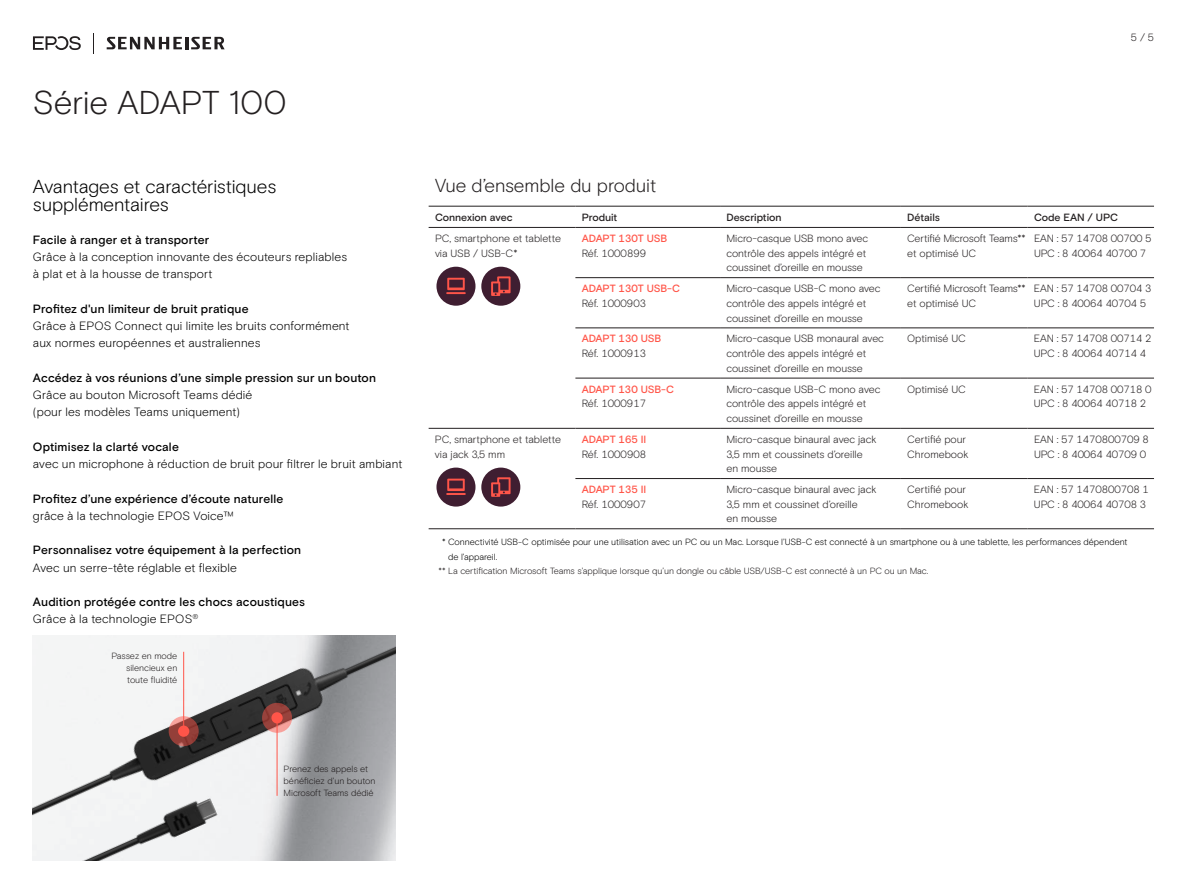
<style>
.page{position:relative;width:1187px;height:893px;background:#fff}
.page>*{position:absolute;margin:0;border:0;box-sizing:border-box;transform-origin:0 0}
.t1{font:300 33px "EPOS Basis";letter-spacing:-.01em;color:#231f20}
.t2{font:300 18.75px/18.8px "EPOS Basis";letter-spacing:-.01em;color:#000}
.t3{font:300 18.75px "EPOS Basis";color:#231f20}
.t4{font:300 12px/17.2px "EPOS Basis";letter-spacing:.01em;color:#000}
.t5{font:500 12px/17.2px "EPOS Basis";letter-spacing:.015em;color:#000}
.t6{font:300 10.5px/14.7px "EPOS Basis";letter-spacing:-.01em;color:#231f20}
.t7{font:500 10.5px "EPOS Basis";letter-spacing:-.015em;color:#ff5549}
.t8{font:500 10.5px "EPOS Basis";color:#231f20}
.t9{font:300 9px/12px "EPOS Basis";letter-spacing:-.005em;color:#231f20;text-align:justify}
.t10{font:300 9px/14.7px "EPOS Basis";letter-spacing:-.005em;color:#000}
.s1{font-weight:300}
</style>
<div class="page">
<img style="left:33px;top:636px;width:362px;height:224px">
<svg style="left:169px;top:716px;width:30px;height:30px"></svg>
<div style="left:178px;top:725px;width:11px;height:12px;background:#ff5549;border-radius:50%"></div>
<hr style="left:183px;top:652px;width:1px;height:79px;background:#ff5549">
<svg style="left:262px;top:703px;width:30px;height:30px"></svg>
<div style="left:271px;top:712px;width:12px;height:11px;background:#ff5549;border-radius:50%"></div>
<hr style="left:277px;top:718px;width:1px;height:78px;background:#ff5549">
<hr style="left:575px;top:227px;width:145px;height:1px;background:#231f20">
<hr style="left:720px;top:227px;width:180px;height:1px;background:#231f20">
<hr style="left:1027px;top:227px;width:126px;height:1px;background:#231f20">
<hr style="left:575px;top:277px;width:145px;height:1px;background:#231f20">
<hr style="left:720px;top:277px;width:180px;height:1px;background:#231f20">
<hr style="left:900px;top:277px;width:127px;height:1px;background:#231f20">
<hr style="left:1027px;top:277px;width:126px;height:1px;background:#231f20">
<hr style="left:575px;top:328px;width:145px;height:1px;background:#231f20">
<hr style="left:720px;top:328px;width:180px;height:1px;background:#231f20">
<hr style="left:900px;top:328px;width:127px;height:1px;background:#231f20">
<hr style="left:1027px;top:328px;width:126px;height:1px;background:#231f20">
<hr style="left:575px;top:378px;width:145px;height:1px;background:#231f20">
<hr style="left:720px;top:378px;width:180px;height:1px;background:#231f20">
<hr style="left:900px;top:378px;width:127px;height:1px;background:#231f20">
<hr style="left:1027px;top:378px;width:126px;height:1px;background:#231f20">
<hr style="left:575px;top:428px;width:145px;height:1px;background:#231f20">
<hr style="left:720px;top:428px;width:180px;height:1px;background:#231f20">
<hr style="left:1027px;top:428px;width:126px;height:1px;background:#231f20">
<hr style="left:575px;top:478px;width:145px;height:1px;background:#231f20">
<hr style="left:720px;top:478px;width:180px;height:1px;background:#231f20">
<hr style="left:900px;top:478px;width:127px;height:1px;background:#231f20">
<hr style="left:1027px;top:478px;width:126px;height:1px;background:#231f20">
<hr style="left:720px;top:206px;width:180px;height:1px;background:#231f20">
<hr style="left:900px;top:206px;width:127px;height:1px;background:#231f20">
<hr style="left:1027px;top:206px;width:126px;height:1px;background:#231f20">
<hr style="left:428px;top:206px;width:147px;height:1px;background:#231f20">
<hr style="left:575px;top:206px;width:145px;height:1px;background:#231f20">
<hr style="left:900px;top:227px;width:127px;height:1px;background:#231f20">
<hr style="left:900px;top:428px;width:127px;height:1px;background:#231f20">
<hr style="left:428px;top:227px;width:147px;height:1px;background:#231f20">
<hr style="left:428px;top:428px;width:147px;height:1px;background:#231f20">
<hr style="left:428px;top:528px;width:147px;height:1px;background:#231f20">
<hr style="left:575px;top:528px;width:145px;height:1px;background:#231f20">
<hr style="left:720px;top:528px;width:180px;height:1px;background:#231f20">
<hr style="left:900px;top:528px;width:127px;height:1px;background:#231f20">
<hr style="left:1027px;top:528px;width:126px;height:1px;background:#231f20">
<div style="left:436px;top:267px;width:39px;height:39px;background:#3f1e31;border-radius:50%"></div>
<svg style="left:446px;top:278px;width:19px;height:16px"></svg>
<div style="left:481px;top:267px;width:39px;height:39px;background:#3f1e31;border-radius:50%"></div>
<svg style="left:491px;top:276px;width:19px;height:20px"></svg>
<div style="left:436px;top:468px;width:39px;height:39px;background:#3f1e31;border-radius:50%"></div>
<svg style="left:446px;top:479px;width:19px;height:16px"></svg>
<div style="left:481px;top:468px;width:39px;height:39px;background:#3f1e31;border-radius:50%"></div>
<svg style="left:491px;top:477px;width:19px;height:20px"></svg>
<svg style="left:93px;top:33px;width:1px;height:20px"></svg>
<svg style="left:107px;top:37px;width:118px;height:12px"></svg>
<svg style="left:33px;top:36px;width:48px;height:14px"></svg>
<h1 class="t1" style="left:33px;top:83px;width:255px">Série ADAPT 100</h1>
<h2 class="t2" style="left:33px;top:177px;width:245px">Avantages et caractéristiques supplémentaires</h2>
<p class="t5" style="left:33px;top:231px;width:178px">Facile à ranger et à transporter</p>
<p class="t4" style="left:33px;top:248px;width:316px">Grâce à la conception innovante des écouteurs repliables à plat et à la housse de transport</p>
<p class="t5" style="left:33px;top:300px;width:217px">Profitez d'un limiteur de bruit pratique</p>
<p class="t4" style="left:33px;top:317px;width:318px">Grâce à EPOS Connect qui limite les bruits conformément aux normes européennes et australiennes</p>
<p class="t5" style="left:33px;top:369px;width:344px">Accédez à vos réunions d’une simple pression sur un bouton</p>
<p class="t4" style="left:33px;top:386px;width:221px">Grâce au bouton Microsoft Teams dédié (pour les modèles Teams uniquement)</p>
<p class="t5" style="left:33px;top:438px;width:147px">Optimisez la clarté vocale</p>
<p class="t4" style="left:33px;top:455px;width:371px">avec un microphone à réduction de bruit pour filtrer le bruit ambiant</p>
<p class="t5" style="left:33px;top:490px;width:252px">Profitez d’une expérience d’écoute naturelle</p>
<p class="t4" style="left:33px;top:507px;width:202px">grâce à la technologie EPOS Voice™</p>
<p class="t5" style="left:33px;top:542px;width:270px">Personnalisez votre équipement à la perfection</p>
<p class="t4" style="left:33px;top:559px;width:205px">Avec un serre-tête réglable et flexible</p>
<p class="t5" style="left:33px;top:593px;width:273px">Audition protégée contre les chocs acoustiques<br><span class="s1">Grâce à la technologie EPOS</span><sup>®</sup></p>
<p class="t9" style="left:126px;top:650px;width:53px;text-indent:-15px">Passez en mode silencieux en toute fluidité</p>
<p class="t9" style="left:283px;top:763px;width:93px;text-align:left">Prenez des appels et bénéficiez d’un bouton<br>Microsoft Teams dédié</p>
<p class="t6" style="left:1130px;top:30px;width:25px">5 / 5</p>
<h2 class="t3" style="left:435px;top:174px;width:223px">Vue d’ensemble du produit</h2>
<p class="t8" style="left:435px;top:211px;width:79px">Connexion avec</p>
<p class="t8" style="left:581px;top:211px;width:37px">Produit</p>
<p class="t8" style="left:726px;top:211px;width:57px">Description</p>
<p class="t8" style="left:907px;top:211px;width:34px">Détails</p>
<p class="t8" style="left:1033px;top:211px;width:86px">Code EAN / UPC</p>
<p class="t6" style="left:435px;top:231px;width:127px">PC, smartphone et tablette via USB / USB-C*</p>
<p class="t7" style="left:581px;top:232px;width:87px">ADAPT 130T USB</p>
<p class="t6" style="left:726px;top:231px;width:143px">Micro-casque USB mono avec contrôle des appels intégré et coussinet d’oreille en mousse</p>
<p class="t6" style="left:907px;top:231px;width:120px">Certifié Microsoft Teams** et optimisé UC</p>
<p class="t6" style="left:1033px;top:231px;width:119px">EAN : 57 14708 00700 5<br>UPC : 8 40064 40700 7</p>
<p class="t6" style="left:581px;top:246px;width:66px">Réf. 1000899</p>
<p class="t7" style="left:581px;top:282px;width:100px">ADAPT 130T USB-C</p>
<p class="t6" style="left:581px;top:296px;width:66px">Réf. 1000903</p>
<p class="t6" style="left:726px;top:281px;width:156px">Micro-casque USB-C mono avec contrôle des appels intégré et coussinet d’oreille en mousse</p>
<p class="t6" style="left:907px;top:281px;width:120px">Certifié Microsoft Teams** et optimisé UC</p>
<p class="t6" style="left:1033px;top:281px;width:119px">EAN : 57 14708 00704 3<br>UPC : 8 40064 40704 5</p>
<p class="t7" style="left:581px;top:333px;width:81px">ADAPT 130 USB</p>
<p class="t6" style="left:581px;top:346px;width:66px">Réf. 1000913</p>
<p class="t6" style="left:726px;top:332px;width:159px">Micro-casque USB monaural avec contrôle des appels intégré et coussinet d’oreille en mousse</p>
<p class="t6" style="left:907px;top:332px;width:60px">Optimisé UC</p>
<p class="t6" style="left:1033px;top:332px;width:119px">EAN : 57 14708 00714 2<br>UPC : 8 40064 40714 4</p>
<p class="t7" style="left:581px;top:383px;width:94px">ADAPT 130 USB-C</p>
<p class="t6" style="left:581px;top:396px;width:66px">Réf. 1000917</p>
<p class="t6" style="left:726px;top:382px;width:156px">Micro-casque USB-C mono avec contrôle des appels intégré et coussinet d’oreille en mousse</p>
<p class="t6" style="left:907px;top:382px;width:60px">Optimisé UC</p>
<p class="t6" style="left:1033px;top:382px;width:119px">EAN : 57 14708 00718 0<br>UPC : 8 40064 40718 2</p>
<p class="t6" style="left:435px;top:432px;width:127px">PC, smartphone et tablette via jack 3,5 mm</p>
<p class="t7" style="left:581px;top:433px;width:66px">ADAPT 165 II</p>
<p class="t6" style="left:581px;top:447px;width:66px">Réf. 1000908</p>
<p class="t6" style="left:726px;top:432px;width:151px">Micro-casque binaural avec jack<br>3,5 mm et coussinets d’oreille en mousse</p>
<p class="t6" style="left:907px;top:432px;width:63px">Certifié pour<br>Chromebook</p>
<p class="t6" style="left:1033px;top:432px;width:116px">EAN : 57 1470800709 8<br>UPC : 8 40064 40709 0</p>
<p class="t6" style="left:726px;top:482px;width:151px">Micro-casque binaural avec jack<br>3,5 mm et coussinet d’oreille<br>en mousse</p>
<p class="t6" style="left:907px;top:482px;width:63px">Certifié pour<br>Chromebook</p>
<p class="t6" style="left:1033px;top:482px;width:116px">EAN : 57 1470800708 1<br>UPC : 8 40064 40708 3</p>
<p class="t10" style="left:448px;top:535px;width:681px;text-indent:-6px">* Connectivité USB-C optimisée pour une utilisation avec un PC ou un Mac. Lorsque l’USB-C est connecté à un smartphone ou à une tablette, les performances dépendent de l’appareil.</p>
<p class="t9" style="left:438px;top:565px;width:491px">** La certification Microsoft Teams s’applique lorsque qu’un dongle ou câble USB/USB-C est connecté à un PC ou un Mac.</p>
<p class="t7" style="left:581px;top:483px;width:66px">ADAPT 135 II</p>
<p class="t6" style="left:581px;top:497px;width:66px">Réf. 1000907</p>
</div>
